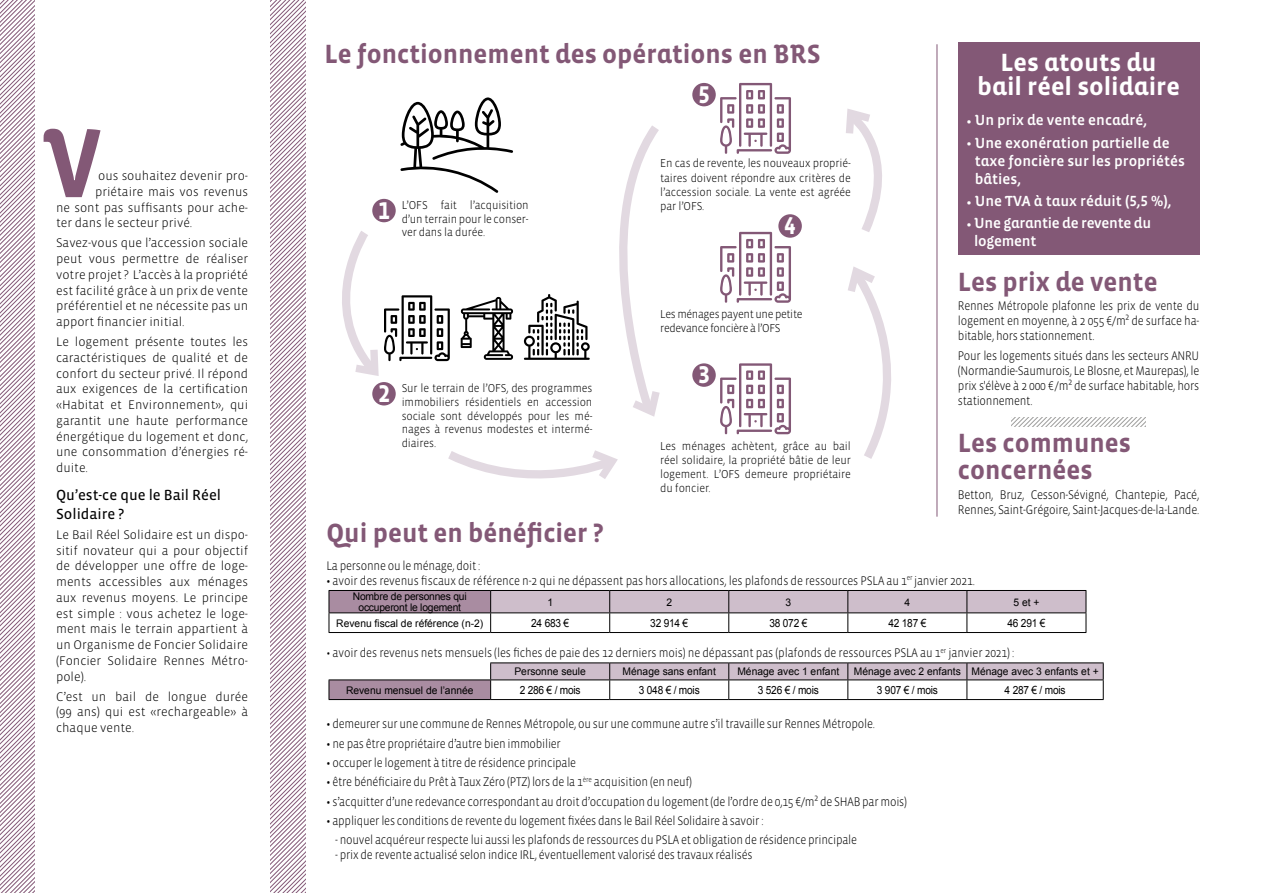
<style>
.page{position:relative;width:1263px;height:893px;background:#fff}
.page>*{position:absolute;margin:0;border:0;box-sizing:border-box;transform-origin:0 0}
.t1{font:700 27px/27px "Vista Sans Alt";color:#835876}
.t2{font:700 25.5px/24px "Vista Sans Alt";color:#fff;text-align:center}
.t3{font:700 24.75px "Vista Sans Alt";color:#fff;scale:.95 1}
.t4{font:15px/18px "Vista Sans Alt Med";color:#fff}
.t5{font:15px/19.2px "Vista Sans OT";color:#000}
.t6{font:15px/18px "Vista Sans Alt Med";letter-spacing:-.02em;color:#fff}
.t7{font:300 12.75px/15.3px "Vista Sans OT";letter-spacing:-.02em;color:#000;text-align:justify;scale:.9 1}
.t8{font:300 12.75px/15.8px "Vista Sans OT";letter-spacing:-.02em;color:#000;text-align:justify}
.t9{font:300 12.75px "Vista Sans OT";color:#000}
.t10{font:300 12.75px/15px "Vista Sans OT";letter-spacing:-.02em;color:#000;scale:.91 1}
.t11{font:300 11.7px/13.8px "Vista Sans OT";letter-spacing:-.01em;color:#000;text-align:justify;scale:.95 1}
.t12{font:300 11.7px/13.8px "Vista Sans OT";letter-spacing:-.03em;color:#000;scale:.95 1}
.t13{font:11.25px "Arial";letter-spacing:-.02em;color:#000;scale:.9 1}
.t14{font:10.5px "Arial";color:#000}
.t15{font:10.5px/10.5px "Arial";letter-spacing:-.02em;color:#000;text-align:center}
.s1{font-weight:400}
</style>
<div class="page">
<svg style="left:0;top:0;width:305px;height:893px"></svg>
<hr style="left:329px;top:632px;width:162px;height:1px;background:#000">
<hr style="left:491px;top:632px;width:119px;height:1px;background:#000">
<hr style="left:610px;top:632px;width:119px;height:1px;background:#000">
<hr style="left:729px;top:632px;width:119px;height:1px;background:#000">
<hr style="left:848px;top:632px;width:119px;height:1px;background:#000">
<hr style="left:967px;top:632px;width:119px;height:1px;background:#000">
<svg style="left:329px;top:590px;width:758px;height:42px"></svg>
<hr style="left:329px;top:612px;width:162px;height:1px;background:#000">
<div style="left:329px;top:680px;width:162px;height:20px;background:#a98ca1"></div>
<svg style="left:329px;top:680px;width:1px;height:19px"></svg>
<hr style="left:329px;top:699px;width:162px;height:1px;background:#000">
<hr style="left:490px;top:662px;width:120px;height:1px;background:#000">
<hr style="left:610px;top:662px;width:119px;height:1px;background:#000">
<hr style="left:729px;top:662px;width:119px;height:1px;background:#000">
<hr style="left:848px;top:662px;width:119px;height:1px;background:#000">
<hr style="left:967px;top:662px;width:136px;height:1px;background:#000">
<svg style="left:490px;top:663px;width:614px;height:37px"></svg>
<hr style="left:329px;top:679px;width:162px;height:1px;background:#000">
<svg style="left:400px;top:97px;width:113px;height:96px"></svg>
<div style="left:372px;top:199px;width:24px;height:23px;background:#835876;border-radius:50%"></div>
<div style="left:372px;top:382px;width:24px;height:23px;background:#835876;border-radius:50%"></div>
<div style="left:692px;top:363px;width:24px;height:24px;background:#835876;border-radius:50%"></div>
<div style="left:778px;top:214px;width:24px;height:24px;background:#835876;border-radius:50%"></div>
<svg style="left:720px;top:83px;width:71px;height:71px"></svg>
<svg style="left:720px;top:363px;width:71px;height:71px"></svg>
<svg style="left:720px;top:232px;width:71px;height:71px"></svg>
<svg style="left:342px;top:231px;width:108px;height:145px"></svg>
<svg style="left:448px;top:450px;width:170px;height:29px"></svg>
<div style="left:692px;top:83px;width:24px;height:23px;background:#835876;border-radius:50%"></div>
<svg style="left:848px;top:267px;width:43px;height:192px"></svg>
<svg style="left:524px;top:125px;width:136px;height:292px"></svg>
<svg style="left:846px;top:109px;width:36px;height:123px"></svg>
<svg style="left:461px;top:297px;width:52px;height:63px"></svg>
<div style="left:35px;top:0;width:235px;height:893px;background:#fff"></div>
<div style="left:958px;top:43px;width:241px;height:212px;background:#835876"></div>
<svg style="left:44px;top:129px;width:57px;height:68px"></svg>
<svg style="left:1011px;top:417px;width:134px;height:10px"></svg>
<hr style="left:936px;top:44px;width:1px;height:473px;background:#835876">
<p class="t9" style="left:98px;top:169px;width:151px">ous souhaitez devenir pro-</p>
<p class="t9" style="left:95px;top:185px;width:155px">priétaire mais vos revenus</p>
<p class="t9" style="left:56px;top:201px;width:194px">ne sont pas suffisants pour ache-</p>
<p class="t9" style="left:56px;top:217px;width:138px">ter dans le secteur privé.</p>
<p class="t8" style="left:56px;top:235px;width:194px">Savez-vous que l’accession sociale peut vous permettre de réaliser votre projet ? L’accès à la propriété est facilité grâce à un prix de vente préférentiel et ne nécessite pas un apport financier initial.</p>
<p class="t8" style="left:56px;top:334px;width:194px">Le logement présente toutes les caractéristiques de qualité et de confort du secteur privé. Il répond aux exigences de la certification «Habitat et Environnement», qui garantit une haute performance énergétique du logement et donc, une consommation d’énergies ré&shy;duite.</p>
<p class="t5" style="left:56px;top:485px;width:167px">Qu’est-ce que le Bail Réel<br>Solidaire ?</p>
<p class="t8" style="left:56px;top:527px;width:194px">Le Bail Réel Solidaire est un dispo&shy;sitif novateur qui a pour objectif de développer une offre de loge&shy;ments accessibles aux ménages aux revenus moyens. Le principe est simple : vous achetez le loge&shy;ment mais le terrain appartient à un Organisme de Foncier Solidaire (Foncier Solidaire Rennes Métro&shy;pole).</p>
<p class="t8" style="left:56px;top:689px;width:194px">C’est un bail de longue durée (99 ans) qui est «rechargeable» à chaque vente.</p>
<h1 class="t1" style="left:325px;top:41px;width:498px">Le fonctionnement des opérations en BRS</h1>
<h3 class="t3" style="left:378px;top:198px;width:14px">1</h3>
<p class="t11" style="left:402px;top:198px;width:135px">L’OFS fait l’acquisition d’un terrain pour le conser&shy;ver dans la durée.</p>
<h3 class="t3" style="left:378px;top:381px;width:14px">2</h3>
<p class="t11" style="left:402px;top:381px;width:202px">Sur le terrain de l’OFS, des programmes immobiliers résidentiels en accession sociale sont développés pour les mé&shy;nages à revenus modestes et intermé&shy;diaires.</p>
<h3 class="t3" style="left:698px;top:82px;width:14px">5</h3>
<p class="t11" style="left:660px;top:156px;width:202px;line-height:14.2px">En cas de revente, les nouveaux proprié&shy;taires doivent répondre aux critères de l’accession sociale. La vente est agréée par l’OFS.</p>
<h3 class="t3" style="left:784px;top:213px;width:14px">4</h3>
<p class="t12" style="left:660px;top:307px;width:151px">Les ménages payent une petite redevance foncière à l’OFS</p>
<h3 class="t3" style="left:698px;top:362px;width:14px">3</h3>
<p class="t11" style="left:660px;top:440px;width:202px">Les ménages achètent, grâce au bail réel solidaire, la propriété bâtie de leur logement. L’OFS demeure propriétaire du foncier.</p>
<h2 class="t2" style="left:977px;top:51px;width:204px">Les atouts du bail réel solidaire</h2>
<p class="t4" style="left:966px;top:112px;width:182px">• Un prix de vente encadré,</p>
<p class="t4" style="left:975px;top:134px;width:212px;text-indent:-8px">• Une exonération partielle de taxe foncière sur les propriétés bâties,</p>
<p class="t4" style="left:966px;top:192px;width:207px">• Une TVA à taux réduit (5,5 %),</p>
<p class="t6" style="left:974px;top:214px;width:178px;text-indent:-8px">• Une garantie de revente du logement</p>
<h1 class="t1" style="left:958px;top:269px;width:201px">Les prix de vente</h1>
<p class="t7" style="left:958px;top:299px;width:270px">Rennes Métropole plafonne les prix de vente du logement en moyenne, à 2 055 €/m² de surface ha&shy;bitable, hors stationnement.</p>
<p class="t7" style="left:958px;top:348px;width:270px">Pour les logements situés dans les secteurs ANRU (Normandie-Saumurois, Le Blosne, et Maurepas), le prix s'élève à 2 000 €/m² de surface habitable, hors stationnement.</p>
<h1 class="t1" style="left:958px;top:430px;width:175px">Les communes concernées</h1>
<p class="t10" style="left:958px;top:487px;width:267px">Betton, Bruz, Cesson-Sévigné, Chantepie, Pacé,<br>Rennes, Saint-Grégoire, Saint-Jacques-de-la-Lande.</p>
<h1 class="t1" style="left:326px;top:520px;width:279px">Qui peut en bénéficier ?</h1>
<p class="t7" style="left:326px;top:558px;width:173px">La personne ou le ménage, doit :</p>
<p class="t7" style="left:326px;top:573px;width:722px"><span class="s1">•</span> avoir des revenus fiscaux de référence n-2 qui ne dépassent pas hors allocations, les plafonds de ressources PSLA au 1<sup>er</sup> janvier 2021.</p>
<p class="t15" style="left:353px;top:591px;width:115px">Nombre de personnes qui occuperont le logement</p>
<p class="t14" style="left:547px;top:595px;width:7px">1</p>
<p class="t14" style="left:666px;top:595px;width:7px">2</p>
<p class="t14" style="left:785px;top:595px;width:7px">3</p>
<p class="t14" style="left:904px;top:595px;width:7px">4</p>
<p class="t14" style="left:1013px;top:595px;width:28px">5 et +</p>
<p class="t14" style="left:336px;top:616px;width:148px">Revenu fiscal de référence (n-2)</p>
<p class="t13" style="left:531px;top:615px;width:44px">24 683 €</p>
<p class="t13" style="left:650px;top:615px;width:44px">32 914 €</p>
<p class="t13" style="left:769px;top:615px;width:44px">38 072 €</p>
<p class="t13" style="left:888px;top:615px;width:44px">42 187 €</p>
<p class="t13" style="left:1007px;top:615px;width:44px">46 291 €</p>
<p class="t14" style="left:514px;top:665px;width:73px">Personne seule</p>
<p class="t14" style="left:623px;top:665px;width:95px">Ménage sans enfant</p>
<p class="t14" style="left:737px;top:665px;width:103px">Ménage avec 1 enfant</p>
<p class="t14" style="left:854px;top:665px;width:246px">Ménage avec 2 enfants Ménage avec 3 enfants et +</p>
<p class="t14" style="left:346px;top:683px;width:129px">Revenu mensuel de l’année</p>
<p class="t13" style="left:520px;top:682px;width:69px">2 286 € / mois</p>
<p class="t13" style="left:639px;top:682px;width:69px">3 048 € / mois</p>
<p class="t13" style="left:758px;top:682px;width:69px">3 526 € / mois</p>
<p class="t13" style="left:877px;top:682px;width:69px">3 907 € / mois</p>
<p class="t13" style="left:1005px;top:682px;width:69px">4 287 € / mois</p>
<p class="t7" style="left:326px;top:646px;width:766px">• avoir des revenus nets mensuels (les fiches de paie des 12 derniers mois) ne dépassant pas (plafonds de ressources PSLA au 1<sup>er</sup> janvier 2021) :</p>
<p class="t7" style="left:327px;top:717px;width:611px"><span class="s1">•</span> demeurer sur une commune de Rennes Métropole, ou sur une commune autre s’il travaille sur Rennes Métropole.</p>
<p class="t7" style="left:327px;top:736px;width:262px"><span class="s1">•</span> ne pas être propriétaire d’autre bien immobilier</p>
<p class="t7" style="left:327px;top:755px;width:279px"><span class="s1">•</span> occuper le logement à titre de résidence principale</p>
<p class="t7" style="left:327px;top:774px;width:408px"><span class="s1">•</span> être bénéficiaire du Prêt à Taux Zéro (PTZ) lors de la 1<sup>ère</sup> acquisition (en neuf)</p>
<p class="t7" style="left:327px;top:794px;width:646px"><span class="s1">•</span> s’acquitter d’une redevance correspondant au droit d’occupation du logement (de l’ordre de 0,15 €/m² de SHAB par mois)</p>
<p class="t7" style="left:327px;top:813px;width:487px"><span class="s1">•</span> appliquer les conditions de revente du logement fixées dans le Bail Réel Solidaire à savoir :</p>
<p class="t7" style="left:335px;top:832px;width:581px">- nouvel acquéreur respecte lui aussi les plafonds de ressources du PSLA et obligation de résidence principale</p>
<p class="t7" style="left:335px;top:847px;width:465px">- prix de revente actualisé selon indice IRL, éventuellement valorisé des travaux réalisés</p>
</div>
